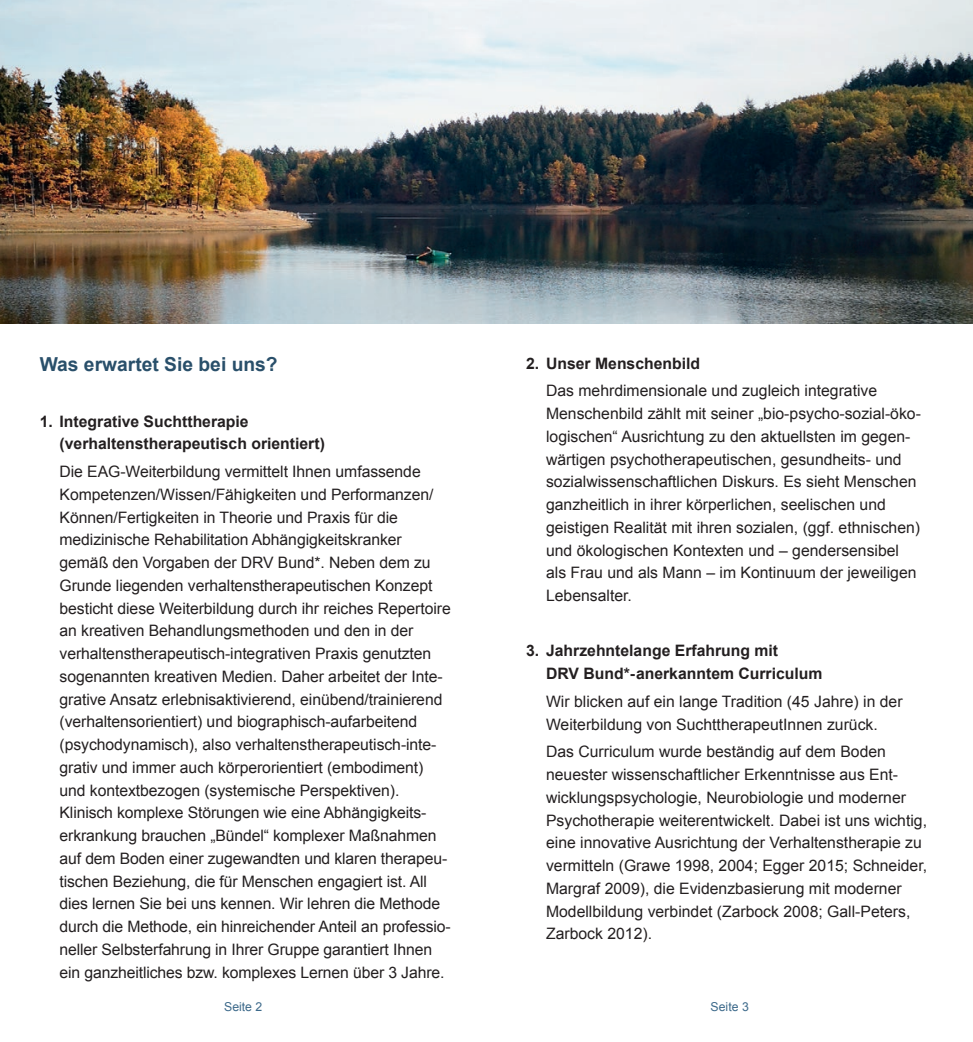
<style>
.page{position:relative;width:973px;height:1042px;background:#fff}
.page>*{position:absolute;margin:0;border:0;box-sizing:border-box;transform-origin:0 0}
.t1{font:700 19.25px "Arial";color:#294f6a}
.t2{font:15.75px/22.8px "Arial";letter-spacing:-.005em;color:#231f20}
.t3{font:700 15.75px/22.8px "Arial";color:#231f20}
.t4{font:12.25px "Arial";color:#3c698a}
</style>
<div class="page">
<img style="left:0;top:0;width:972px;height:323px">
<p class="t1" style="left:40px;top:352px;width:239px">Was erwartet Sie bei uns?</p>
<p class="t3" style="left:60px;top:410px;width:267px;text-indent:-20px">1. Integrative Suchttherapie (verhaltenstherapeutisch orientiert)</p>
<p class="t2" style="left:60px;top:460px;width:392px">Die EAG-Weiterbildung vermittelt Ihnen umfassende Kompetenzen/Wissen/Fähigkeiten und Performanzen/ Können/Fertigkeiten in Theorie und Praxis für die medizinische Rehabilitation Abhängigkeitskranker gemäß den Vorgaben der DRV Bund*. Neben dem zu Grunde liegenden verhaltenstherapeutischen Konzept besticht diese Weiterbildung durch ihr reiches Repertoire an kreativen Behandlungsmethoden und den in der verhaltenstherapeutisch-integrativen Praxis genutzten sogenannten kreativen Medien. Daher arbeitet der Inte&shy;grative Ansatz erlebnisaktivierend, einübend/trainierend (verhaltensorientiert) und biographisch-aufarbeitend (psychodynamisch), also verhaltenstherapeutisch-inte&shy;grativ und immer auch körperorientiert (embodiment) und kontextbezogen (systemische Perspektiven).<br>Klinisch komplexe Störungen wie eine Abhängigkeits&shy;erkrankung brauchen „Bündel“ komplexer Maßnahmen auf dem Boden einer zugewandten und klaren therapeu&shy;tischen Beziehung, die für Menschen engagiert ist. All dies lernen Sie bei uns kennen. Wir lehren die Methode durch die Methode, ein hinreichender Anteil an professio&shy;neller Selbsterfahrung in Ihrer Gruppe garantiert Ihnen ein ganzheitliches bzw. komplexes Lernen über 3 Jahre.</p>
<p class="t3" style="left:526px;top:352px;width:175px">2. Unser Menschenbild</p>
<p class="t2" style="left:546px;top:379px;width:376px">Das mehrdimensionale und zugleich integrative Menschenbild zählt mit seiner „bio-psycho-sozial-öko&shy;logischen“ Ausrichtung zu den aktuellsten im gegen&shy;wärtigen psychotherapeutischen, gesundheits- und sozialwissenschaftlichen Diskurs. Es sieht Menschen ganzheitlich in ihrer körperlichen, seelischen und geistigen Realität mit ihren sozialen, (ggf. ethnischen) und ökologischen Kontexten und – gendersensibel als Frau und als Mann – im Kontinuum der jeweiligen Lebensalter.</p>
<p class="t3" style="left:546px;top:640px;width:278px;text-indent:-20px">3. Jahrzehntelange Erfahrung mit<br>DRV Bund*-anerkanntem Curriculum</p>
<p class="t2" style="left:546px;top:690px;width:358px">Wir blicken auf ein lange Tradition (45 Jahre) in der<br>Weiterbildung von SuchttherapeutInnen zurück.</p>
<p class="t2" style="left:546px;top:740px;width:382px">Das Curriculum wurde beständig auf dem Boden neuester wissenschaftlicher Erkenntnisse aus Ent&shy;wicklungspsychologie, Neurobiologie und moderner Psychotherapie weiterentwickelt. Dabei ist uns wichtig, eine innovative Ausrichtung der Verhaltenstherapie zu vermitteln (Grawe 1998, 2004; Egger 2015; Schneider, Margraf 2009), die Evidenzbasierung mit moderner Modellbildung verbindet (Zarbock 2008; Gall-Peters, Zarbock 2012).</p>
<p class="t4" style="left:224px;top:999px;width:40px">Seite 2</p>
<p class="t4" style="left:710px;top:999px;width:40px">Seite 3</p>
</div>
